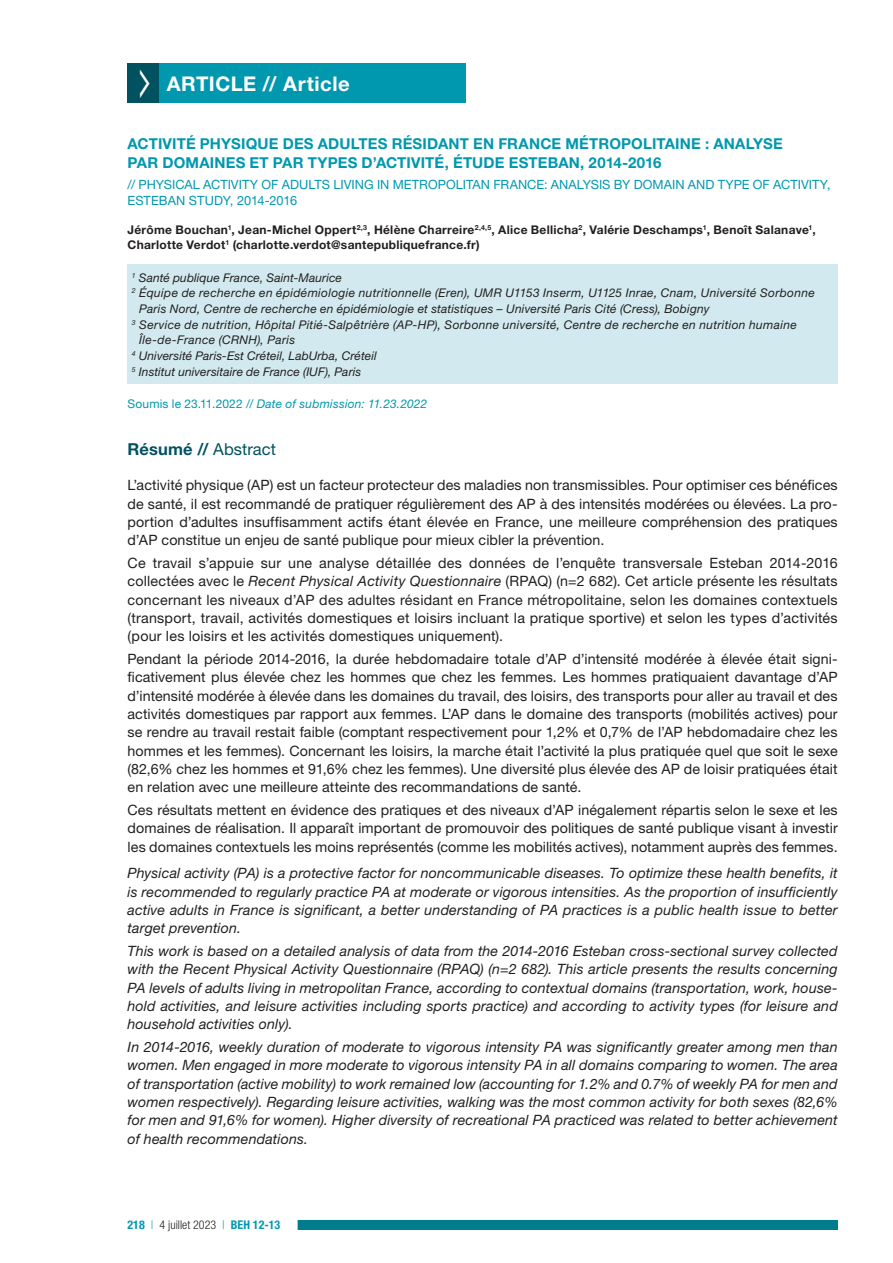
<style>
.page{position:relative;width:893px;height:1263px;background:#fff}
.page>*{position:absolute;margin:0;border:0;box-sizing:border-box;transform-origin:0 0}
.t1{font:700 20.25px "Helvetica Neue LT Std";letter-spacing:.025em;color:#fff}
.t2{font:700 16.5px "Helvetica Neue LT Std";letter-spacing:.01em;color:#005260}
.t3{font:700 15px/19.2px "Helvetica Neue LT Std";letter-spacing:.01em;color:#0098af}
.t4{font:14.25px/18.3px "Helvetica Neue LT Std";letter-spacing:.005em;color:#231f20;text-align:justify}
.t5{font:italic 14.25px/18.3px "Helvetica Neue LT Std";letter-spacing:.01em;color:#231f20;text-align:justify}
.t6{font:12.75px/16.5px "Helvetica Neue LT Std";color:#0098af}
.t7{font:italic 12px "Helvetica Neue LT Std";letter-spacing:.02em;color:#231f20}
.t8{font:700 12px/15.6px "Helvetica Neue LT Std";letter-spacing:.025em;color:#231f20}
.t9{font:italic 12px "Helvetica Neue LT Std";letter-spacing:.015em;color:#0098af}
.t10{font:300 condensed 12px "Helvetica Neue LT Std";color:#231f20}
.s1{font-style:normal}
.s2{font-weight:400}
.s3{font-style:italic}
.s4{font-weight:700;color:#0098af}
.s5{color:#0098af}
</style>
<div class="page">
<div style="left:242px;top:1221px;width:596px;height:9px;background:#007c8f"></div>
<div style="left:110px;top:1219px;width:188px;height:12px;background:#fff"></div>
<div style="left:159px;top:64px;width:307px;height:39px;background:#0098af"></div>
<div style="left:128px;top:265px;width:710px;height:119px;background:#d2eaef"></div>
<div style="left:128px;top:64px;width:31px;height:39px;background:#005260"></div>
<h1 class="t1" style="left:167px;top:71px;width:184px">ARTICLE // Article</h1>
<p class="t3" style="left:128px;top:133px;width:657px">ACTIVITÉ PHYSIQUE DES ADULTES RÉSIDANT EN FRANCE MÉTROPOLITAINE : ANALYSE<br>PAR DOMAINES ET PAR TYPES D’ACTIVITÉ, ÉTUDE ESTEBAN, 2014-2016</p>
<p class="t6" style="left:128px;top:176px;width:704px">// PHYSICAL ACTIVITY OF ADULTS LIVING IN METROPOLITAN FRANCE: ANALYSIS BY DOMAIN AND TYPE OF ACTIVITY,<br>ESTEBAN STUDY, 2014-2016</p>
<p class="t8" style="left:128px;top:221px;width:690px">Jérôme Bouchan<sup>1</sup>, Jean-Michel Oppert<sup>2,3</sup>, Hélène Charreire<sup>2,4,5</sup>, Alice Bellicha<sup>2</sup>, Valérie Deschamps<sup>1</sup>, Benoît Salanave<sup>1</sup>,<br>Charlotte Verdot<sup>1</sup> (charlotte.verdot@santepubliquefrance.fr)</p>
<p class="t7" style="left:132px;top:270px;width:212px"><sup>1</sup> Santé publique France, Saint-Maurice</p>
<p class="t7" style="left:132px;top:286px;width:685px"><sup>2</sup> Équipe de recherche en épidémiologie nutritionnelle (Eren), UMR U1153 Inserm, U1125 Inrae, Cnam, Université Sorbonne</p>
<p class="t7" style="left:139px;top:302px;width:572px">Paris Nord, Centre de recherche en épidémiologie et statistiques – Université Paris Cité (Cress), Bobigny</p>
<p class="t7" style="left:132px;top:317px;width:666px"><sup>3</sup> Service de nutrition, Hôpital Pitié-Salpêtrière (AP-HP), Sorbonne université, Centre de recherche en nutrition humaine</p>
<p class="t7" style="left:139px;top:333px;width:157px">Île-de-France (CRNH), Paris</p>
<p class="t7" style="left:132px;top:349px;width:246px"><sup>4</sup> Université Paris-Est Créteil, LabUrba, Créteil</p>
<p class="t7" style="left:132px;top:364px;width:231px"><sup>5</sup> Institut universitaire de France (IUF), Paris</p>
<p class="t9" style="left:128px;top:397px;width:301px"><span class="s1">Soumis le 23.11.2022 //</span> Date of submission: 11.23.2022</p>
<p class="t2" style="left:128px;top:439px;width:150px">Résumé // <span class="s2">Abstract</span></p>
<p class="t4" style="left:128px;top:476px;width:712px;text-align:left">L’activité physique (AP) est un facteur protecteur des maladies non transmissibles. Pour optimiser ces bénéfices de santé, il est recommandé de pratiquer régulièrement des AP à des intensités modérées ou élevées. La pro-- portion d’adultes insuffisamment actifs étant élevée en France, une meilleure compréhension des pratiques d’AP constitue un enjeu de santé publique pour mieux cibler la prévention.</p>
<p class="t4" style="left:128px;top:553px;width:712px">Ce travail s’appuie sur une analyse détaillée des données de l’enquête transversale Esteban 2014-2016 collectées avec le <span class="s3">Recent Physical Activity Questionnaire</span> (RPAQ) (n=2 682). Cet article présente les résultats concernant les niveaux d’AP des adultes résidant en France métropolitaine, selon les domaines contextuels (transport, travail, activités domestiques et loisirs incluant la pratique sportive) et selon les types d’activités (pour les loisirs et les activités domestiques uniquement).</p>
<p class="t4" style="left:128px;top:649px;width:712px">Pendant la période 2014-2016, la durée hebdomadaire totale d’AP d’intensité modérée à élevée était signi&shy;ficativement plus élevée chez les hommes que chez les femmes. Les hommes pratiquaient davantage d’AP d’intensité modérée à élevée dans les domaines du travail, des loisirs, des transports pour aller au travail et des activités domestiques par rapport aux femmes. L’AP dans le domaine des transports (mobilités actives) pour se rendre au travail restait faible (comptant respectivement pour 1,2% et 0,7% de l’AP hebdomadaire chez les hommes et les femmes). Concernant les loisirs, la marche était l’activité la plus pratiquée quel que soit le sexe (82,6% chez les hommes et 91,6% chez les femmes). Une diversité plus élevée des AP de loisir pratiquées était en relation avec une meilleure atteinte des recommandations de santé.</p>
<p class="t4" style="left:128px;top:800px;width:712px">Ces résultats mettent en évidence des pratiques et des niveaux d’AP inégalement répartis selon le sexe et les domaines de réalisation. Il apparaît important de promouvoir des politiques de santé publique visant à investir les domaines contextuels les moins représentés (comme les mobilités actives), notamment auprès des femmes.</p>
<p class="t5" style="left:128px;top:864px;width:712px">Physical activity (PA) is a protective factor for noncommunicable diseases. To optimize these health benefits, it is recommended to regularly practice PA at moderate or vigorous intensities. As the proportion of insufficiently active adults in France is significant, a better understanding of PA practices is a public health issue to better target prevention.</p>
<p class="t5" style="left:128px;top:942px;width:712px">This work is based on a detailed analysis of data from the 2014-2016 Esteban cross-sectional survey collected with the Recent Physical Activity Questionnaire (RPAQ) (n=2 682). This article presents the results concerning PA levels of adults living in metropolitan France, according to contextual domains (transportation, work, house&shy;hold activities, and leisure activities including sports practice) and according to activity types (for leisure and household activities only).</p>
<p class="t5" style="left:128px;top:1037px;width:712px">In 2014-2016, weekly duration of moderate to vigorous intensity PA was significantly greater among men than women. Men engaged in more moderate to vigorous intensity PA in all domains comparing to women. The area of transportation (active mobility) to work remained low (accounting for 1.2% and 0.7% of weekly PA for men and women respectively). Regarding leisure activities, walking was the most common activity for both sexes (82,6% for men and 91,6% for women). Higher diversity of recreational PA practiced was related to better achievement of health recommendations.</p>
<p class="t10" style="left:128px;top:1218px;width:154px"><span class="s4">218</span> <span class="s5">|</span> 4 juillet 2023 <span class="s5">|</span> <span class="s4">BEH 12-13</span></p>
</div>
